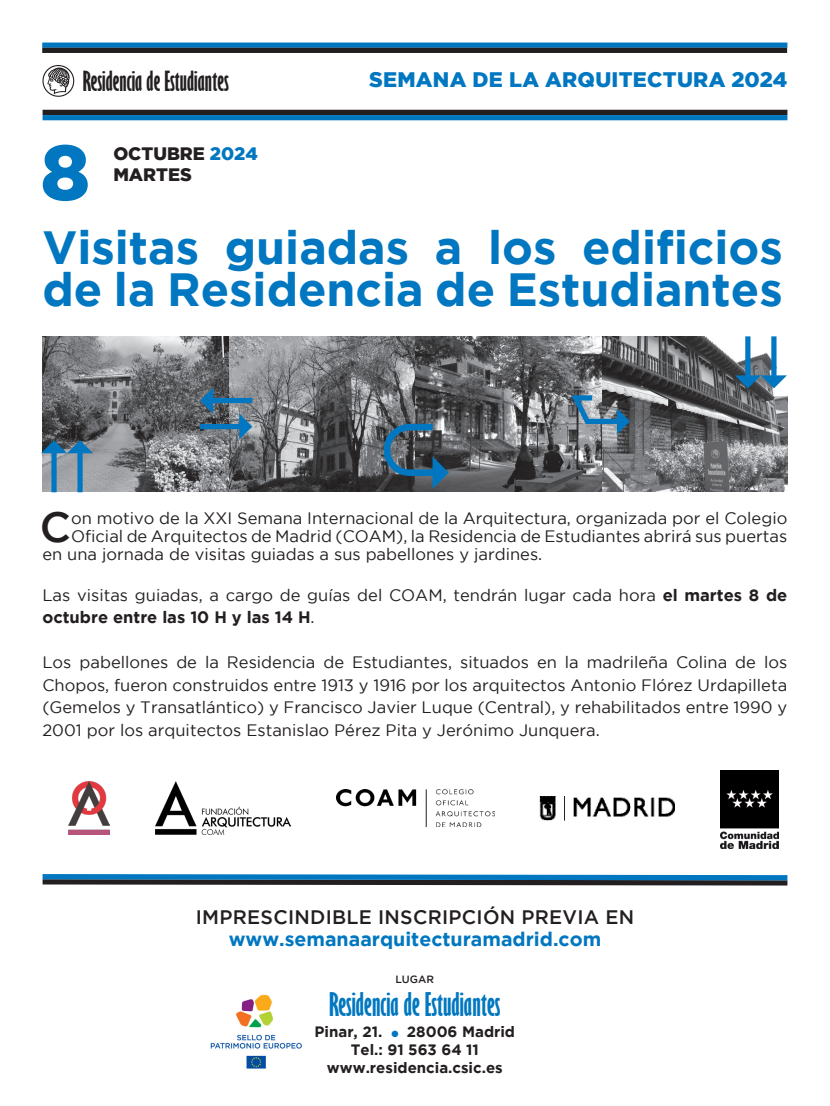
<style>
.page{position:relative;width:830px;height:1106px;background:#fff}
.page>*{position:absolute;margin:0;border:0;box-sizing:border-box;transform-origin:0 0}
.t1{font:900 78px "Gotham";color:#0077c0}
.señores{font:700 46.5px/42px "Gotham";color:#0077c0}
.señores-2{font:500 42.15px "Gotham";color:#231f20}
.t2{font:700 extra-condensed 30px "Gill Sans";color:#0077c0}
.t3{font:700 extra-condensed 25.5px "Gill Sans";color:#231f20}
.t4{font:900 21px "Gotham";letter-spacing:.015em;color:#0077c0}
.señores-3{font:500 19.5px "Gotham";letter-spacing:.015em;color:#231f20}
.señores-4{font:700 19.5px "Gotham";color:#0077c0}
.t5{font:900 18px "Gotham";color:#231f20}
.señores-5{font:16.5px/22.5px "Gotham";color:#231f20}
.t6{font:700 15px "Gotham";color:#231f20}
.t7{font:500 10.5px "Gotham";color:#231f20}
.s1{color:#0077c0}
.s2{font-weight:700}
</style>
<div class="page">
<img style="left:43px;top:336px;width:743px;height:155px">
<div style="left:42px;top:43px;width:745px;height:5px;background:#0077c0"></div>
<div style="left:42px;top:48px;width:744px;height:5px;background:#231f20"></div>
<img style="left:42px;top:65px;width:33px;height:32px">
<div style="left:43px;top:115px;width:744px;height:5px;background:#0077c0"></div>
<div style="left:43px;top:110px;width:744px;height:5px;background:#231f20"></div>
<svg style="left:42px;top:874px;width:746px;height:12px;background:#336585"></svg>
<img style="left:155px;top:781px;width:136px;height:53px">
<img style="left:336px;top:789px;width:158px;height:38px">
<img style="left:539px;top:796px;width:135px;height:24px">
<img style="left:210px;top:994px;width:92px;height:75px">
<img style="left:720px;top:770px;width:57px;height:78px">
<img style="left:68px;top:781px;width:41px;height:53px">
<svg style="left:200px;top:387px;width:52px;height:52px;background:#757678"></svg>
<svg style="left:383px;top:423px;width:65px;height:66px;background:#555557"></svg>
<svg style="left:42px;top:440px;width:51px;height:52px;background:#949598"></svg>
<svg style="left:571px;top:394px;width:58px;height:40px;background:#7f7f81"></svg>
<svg style="left:734px;top:336px;width:52px;height:53px"></svg>
<p class="t3" style="left:83px;top:65px;width:147px">Residencia de Estudiantes</p>
<p class="t1" style="left:41px;top:127px;width:51px">8</p>
<p class="t5" style="left:113px;top:143px;width:146px">OCTUBRE <span class="s1">2024</span></p>
<p class="t5" style="left:113px;top:164px;width:80px">MARTES</p>
<p class="t4" style="left:369px;top:67px;width:419px">SEMANA DE LA ARQUITECTURA 2024</p>
<p class="señores" style="left:43px;top:225px;width:741px">Visitas guiadas a los edificios de la Residencia de Estudiantes</p>
<p class="señores-2" style="left:40px;top:503px;width:33px">C</p>
<p class="señores-5" style="left:71px;top:507px;width:717px">on motivo de la XXI Semana Internacional de la Arquitectura, organizada por el Colegio</p>
<p class="señores-5" style="left:71px;top:525px;width:717px">Oficial de Arquitectos de Madrid (COAM), la Residencia de Estudiantes abrirá sus puertas</p>
<p class="señores-5" style="left:42px;top:543px;width:501px">en una jornada de visitas guiadas a sus pabellones y jardines.</p>
<p class="señores-5" style="left:42px;top:583px;width:746px">Las visitas guiadas, a cargo de guías del COAM, tendrán lugar cada hora <span class="s2">el martes 8 de octubre entre las 10 H y las 14 H</span>.</p>
<p class="señores-5" style="left:42px;top:651px;width:746px;text-align:justify">Los pabellones de la Residencia de Estudiantes, situados en la madrileña Colina de los Chopos, fueron construidos entre 1913 y 1916 por los arquitectos Antonio Flórez Urdapilleta (Gemelos y Transatlántico) y Francisco Javier Luque (Central), y rehabilitados entre 1990 y 2001 por los arquitectos Estanislao Pérez Pita y Jerónimo Junquera.</p>
<p class="señores-3" style="left:196px;top:905px;width:439px">IMPRESCINDIBLE INSCRIPCIÓN PREVIA EN</p>
<p class="señores-4" style="left:229px;top:928px;width:374px">www.semanaarquitecturamadrid.com</p>
<p class="t7" style="left:395px;top:973px;width:40px">LUGAR</p>
<p class="t2" style="left:329px;top:986px;width:173px">Residencia de Estudiantes</p>
<p class="t6" style="left:314px;top:1023px;width:202px">Pinar, 21. <span class="s1">●</span> 28006 Madrid</p>
<p class="t6" style="left:350px;top:1041px;width:130px">Tel.: 91 563 64 11</p>
<p class="t6" style="left:327px;top:1059px;width:177px">www.residencia.csic.es</p>
</div>
